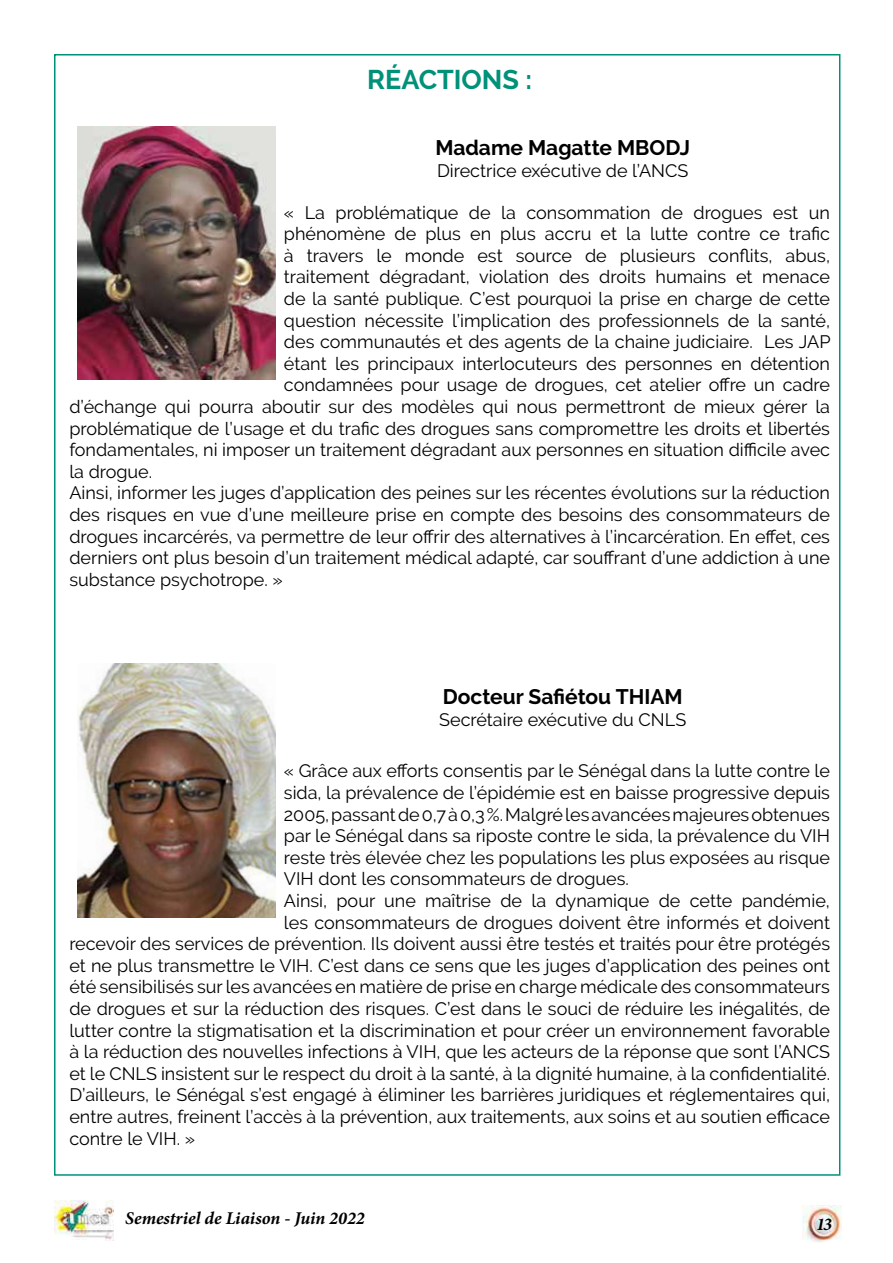
<style>
.page{position:relative;width:893px;height:1263px;background:#fff}
.page>*{position:absolute;margin:0;border:0;box-sizing:border-box;transform-origin:0 0}
.t1{font:700 27px "Raleway";color:#009179}
.t2{font:700 21px "Raleway";color:#000}
.t3{font:18px "Raleway";color:#000}
.t4{font:italic 700 18px "Minion Pro";color:#000}
</style>
<div class="page">
<img style="left:802px;top:1205px;width:40px;height:37px">
<img style="left:54px;top:1201px;width:60px;height:40px">
<img style="left:78px;top:126px;width:197px;height:253px">
<img style="left:78px;top:664px;width:197px;height:254px">
<h1 class="t1" style="left:367px;top:64px;width:167px">RÉACTIONS :</h1>
<p class="t2" style="left:435px;top:136px;width:256px">Madame Magatte MBODJ</p>
<p class="t3" style="left:437px;top:160px;width:253px">Directrice exécutive de l’ANCS</p>
<p class="t3" style="left:284px;top:202px;width:548px">« La problématique de la consommation de drogues est un</p>
<p class="t3" style="left:284px;top:223px;width:548px">phénomène de plus en plus accru et la lutte contre ce trafic</p>
<p class="t3" style="left:284px;top:245px;width:548px">à travers le monde est source de plusieurs conflits, abus,</p>
<p class="t3" style="left:284px;top:267px;width:548px">traitement dégradant, violation des droits humains et menace</p>
<p class="t3" style="left:284px;top:288px;width:548px">de la santé publique. C’est pourquoi la prise en charge de cette</p>
<p class="t3" style="left:284px;top:310px;width:548px">question nécessite l’implication des professionnels de la santé,</p>
<p class="t3" style="left:284px;top:331px;width:548px">des communautés et des agents de la chaine judiciaire. Les JAP</p>
<p class="t3" style="left:284px;top:353px;width:548px">étant les principaux interlocuteurs des personnes en détention</p>
<p class="t3" style="left:284px;top:375px;width:548px">condamnées pour usage de drogues, cet atelier offre un cadre</p>
<p class="t3" style="left:69px;top:396px;width:762px">d’échange qui pourra aboutir sur des modèles qui nous permettront de mieux gérer la</p>
<p class="t3" style="left:69px;top:418px;width:762px">problématique de l’usage et du trafic des drogues sans compromettre les droits et libertés</p>
<p class="t3" style="left:69px;top:439px;width:762px">fondamentales, ni imposer un traitement dégradant aux personnes en situation difficile avec</p>
<p class="t3" style="left:69px;top:461px;width:84px">la drogue.</p>
<p class="t3" style="left:69px;top:483px;width:762px">Ainsi, informer les juges d’application des peines sur les récentes évolutions sur la réduction</p>
<p class="t3" style="left:69px;top:504px;width:762px">des risques en vue d’une meilleure prise en compte des besoins des consommateurs de</p>
<p class="t3" style="left:69px;top:526px;width:762px">drogues incarcérés, va permettre de leur offrir des alternatives à l’incarcération. En effet, ces</p>
<p class="t3" style="left:69px;top:547px;width:762px">derniers ont plus besoin d’un traitement médical adapté, car souffrant d’une addiction à une</p>
<p class="t3" style="left:69px;top:569px;width:215px">substance psychotrope. »</p>
<p class="t2" style="left:443px;top:685px;width:241px">Docteur Safiétou THIAM</p>
<p class="t3" style="left:439px;top:709px;width:249px">Secrétaire exécutive du CNLS</p>
<p class="t3" style="left:284px;top:760px;width:548px">« Grâce aux efforts consentis par le Sénégal dans la lutte contre le</p>
<p class="t3" style="left:284px;top:782px;width:548px">sida, la prévalence de l’épidémie est en baisse progressive depuis</p>
<p class="t3" style="left:284px;top:804px;width:548px">2005, passant de 0,7 à 0,3 %. Malgré les avancées majeures obtenues</p>
<p class="t3" style="left:284px;top:825px;width:548px">par le Sénégal dans sa riposte contre le sida, la prévalence du VIH</p>
<p class="t3" style="left:284px;top:847px;width:548px">reste très élevée chez les populations les plus exposées au risque</p>
<p class="t3" style="left:284px;top:868px;width:346px">VIH dont les consommateurs de drogues.</p>
<p class="t3" style="left:284px;top:890px;width:548px">Ainsi, pour une maîtrise de la dynamique de cette pandémie,</p>
<p class="t3" style="left:284px;top:912px;width:548px">les consommateurs de drogues doivent être informés et doivent</p>
<p class="t3" style="left:69px;top:933px;width:762px">recevoir des services de prévention. Ils doivent aussi être testés et traités pour être protégés</p>
<p class="t3" style="left:69px;top:955px;width:762px">et ne plus transmettre le VIH. C’est dans ce sens que les juges d’application des peines ont</p>
<p class="t3" style="left:69px;top:976px;width:762px">été sensibilisés sur les avancées en matière de prise en charge médicale des consommateurs</p>
<p class="t3" style="left:69px;top:998px;width:762px">de drogues et sur la réduction des risques. C’est dans le souci de réduire les inégalités, de</p>
<p class="t3" style="left:69px;top:1020px;width:762px">lutter contre la stigmatisation et la discrimination et pour créer un environnement favorable</p>
<p class="t3" style="left:69px;top:1041px;width:762px">à la réduction des nouvelles infections à VIH, que les acteurs de la réponse que sont l’ANCS</p>
<p class="t3" style="left:69px;top:1063px;width:762px">et le CNLS insistent sur le respect du droit à la santé, à la dignité humaine, à la confidentialité.</p>
<p class="t3" style="left:69px;top:1084px;width:762px">D’ailleurs, le Sénégal s’est engagé à éliminer les barrières juridiques et réglementaires qui,</p>
<p class="t3" style="left:69px;top:1106px;width:762px">entre autres, freinent l’accès à la prévention, aux traitements, aux soins et au soutien efficace</p>
<p class="t3" style="left:69px;top:1128px;width:127px">contre le VIH. »</p>
<p class="t4" style="left:125px;top:1205px;width:241px">Semestriel de Liaison - Juin 2022</p>
<p class="t4" style="left:816px;top:1211px;width:17px">13</p>
</div>
